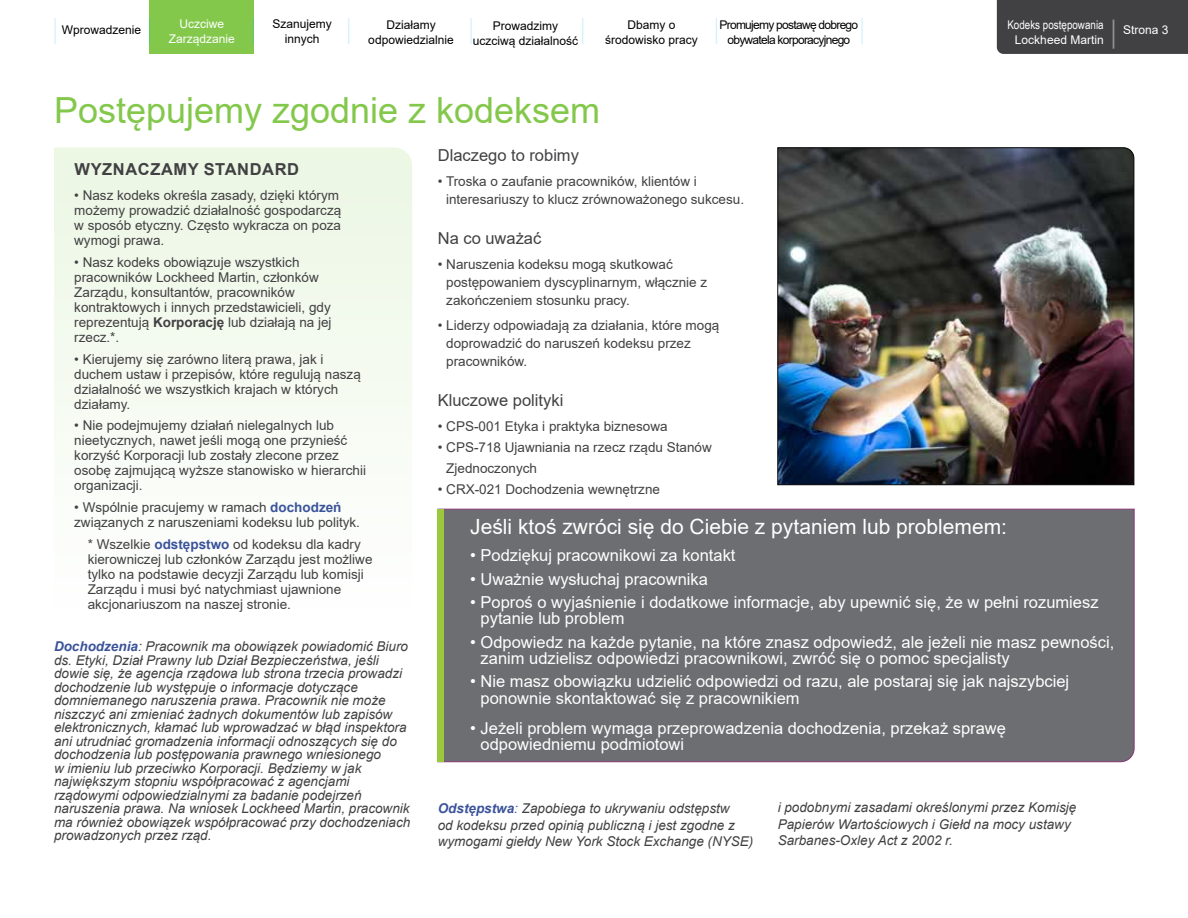
<style>
.page{position:relative;width:1188px;height:918px;background:#fff}
.page>*{position:absolute;margin:0;border:0;box-sizing:border-box;transform-origin:0 0}
.t1{font:36px "Arial";color:#83c84b}
.t2{font:300 30.6px "DINOT";color:#00aeef;scale:.71 1}
.t3{font:30.6px "Arial";color:#8f9194;scale:.71 1}
.t4{font:21px "Arial";color:#fff}
.t5{font:16.5px/16.5px "Arial";color:#fff}
.t6{font:16.5px "Arial";color:#414042}
.t7{font:700 16.5px "Arial";letter-spacing:.035em;color:#414042}
.t8{font:13.5px/15px "Arial";color:#414042}
.t9{font:italic 13.5px/13.5px "Arial";color:#414042}
.t10{font:12px/15px "Arial";color:#000;text-align:center}
.t11{font:12px/15px "Arial";letter-spacing:-.06em;color:#000;text-align:center}
.t12{font:12px/15px "Arial";color:#fff;text-align:center}
.t13{font:12px "Arial Narrow";color:#fff}
.s1{font-weight:700}
.s2{font-weight:700;color:#3b539a}
.s3{color:#3b539a}
</style>
<div class="page">
<div style="left:54px;top:148px;width:358px;height:292px;background:#f2f9ec"></div>
<div style="left:444px;top:509px;width:691px;height:253px;background:#6d6e71"></div>
<div style="left:438px;top:509px;width:6px;height:253px;background:#9aca3c"></div>
<img style="left:777px;top:147px;width:357px;height:338px">
<div style="left:149px;top:0;width:105px;height:54px;background:#83c84b"></div>
<div style="left:997px;top:0;width:191px;height:54px;background:#414042"></div>
<h2 class="t2" style="left:51px;top:8px;width:11px">|</h2>
<h2 class="t2" style="left:146px;top:8px;width:11px">|</h2>
<h2 class="t2" style="left:250px;top:8px;width:11px">|</h2>
<h2 class="t2" style="left:345px;top:8px;width:11px">|</h2>
<h2 class="t2" style="left:468px;top:8px;width:11px">|</h2>
<h2 class="t2" style="left:580px;top:8px;width:11px">|</h2>
<h2 class="t2" style="left:713px;top:8px;width:11px">|</h2>
<h2 class="t2" style="left:859px;top:8px;width:11px">|</h2>
<p class="t13" style="left:1007px;top:16px;width:98px">Kodeks postępowania</p>
<p class="t10" style="left:273px;top:16px;width:61px">Szanujemy innych</p>
<p class="t10" style="left:368px;top:17px;width:87px">Działamy odpowiedzialnie</p>
<p class="t10" style="left:473px;top:18px;width:107px">Prowadzimy uczciwą działalność</p>
<p class="t11" style="left:719px;top:17px;width:140px">Promujemy postawę dobrego obywatela korporacyjnego</p>
<p class="t12" style="left:169px;top:16px;width:68px">Uczciwe<br>Zarządzanie</p>
<p class="t10" style="left:605px;top:17px;width:94px">Dbamy o środowisko pracy</p>
<p class="t10" style="left:62px;top:22px;width:81px">Wprowadzenie</p>
<p class="t12" style="left:1015px;top:32px;width:90px">Lockheed Martin</p>
<h2 class="t3" style="left:1111px;top:10px;width:9px">|</h2>
<p class="t12" style="left:1123px;top:23px;width:47px">Strona 3</p>
<h1 class="t1" style="left:54px;top:85px;width:548px">Postępujemy zgodnie z kodeksem</h1>
<p class="t6" style="left:438px;top:144px;width:143px">Dlaczego to robimy</p>
<p class="t8" style="left:446px;top:172px;width:300px;line-height:18px;text-indent:-8px">• Troska o zaufanie pracowników, klientów i interesariuszy to klucz zrównoważonego sukcesu.</p>
<p class="t6" style="left:438px;top:227px;width:105px">Na co uważać</p>
<p class="t8" style="left:446px;top:255px;width:263px;line-height:18px;text-indent:-8px">• Naruszenia kodeksu mogą skutkować postępowaniem dyscyplinarnym, włącznie z zakończeniem stosunku pracy.</p>
<p class="t8" style="left:446px;top:316px;width:275px;line-height:18px;text-indent:-8px">• Liderzy odpowiadają za działania, które mogą doprowadzić do naruszeń kodeksu przez pracowników.</p>
<p class="t6" style="left:438px;top:389px;width:127px">Kluczowe polityki</p>
<p class="t8" style="left:438px;top:419px;width:231px">• CPS-001 Etyka i praktyka biznesowa</p>
<p class="t8" style="left:446px;top:437px;width:267px;line-height:21px;text-indent:-8px">• CPS-718 Ujawniania na rzecz rządu Stanów<br>Zjednoczonych</p>
<p class="t8" style="left:438px;top:482px;width:224px">• CRX-021 Dochodzenia wewnętrzne</p>
<h3 class="t4" style="left:470px;top:512px;width:538px">Jeśli ktoś zwróci się do Ciebie z pytaniem lub problemem:</h3>
<p class="t5" style="left:470px;top:547px;width:267px">• Podziękuj pracownikowi za kontakt</p>
<p class="t5" style="left:470px;top:570px;width:239px">• Uważnie wysłuchaj pracownika</p>
<p class="t5" style="left:481px;top:594px;width:620px;text-indent:-10px">• Poproś o wyjaśnienie i dodatkowe informacje, aby upewnić się, że w pełni rozumiesz pytanie lub problem</p>
<p class="t5" style="left:481px;top:633px;width:635px;text-indent:-10px">• Odpowiedz na każde pytanie, na które znasz odpowiedź, ale jeżeli nie masz pewności, zanim udzielisz odpowiedzi pracownikowi, zwróć się o pomoc specjalisty</p>
<p class="t5" style="left:481px;top:673px;width:590px;text-indent:-10px">• Nie masz obowiązku udzielić odpowiedzi od razu, ale postaraj się jak najszybciej ponownie skontaktować się z pracownikiem</p>
<p class="t5" style="left:481px;top:720px;width:527px;text-indent:-10px">• Jeżeli problem wymaga przeprowadzenia dochodzenia, przekaż sprawę odpowiedniemu podmiotowi</p>
<p class="t7" style="left:75px;top:158px;width:226px">WYZNACZAMY STANDARD</p>
<p class="t8" style="left:74px;top:188px;width:269px">• Nasz kodeks określa zasady, dzięki którym możemy prowadzić działalność gospodarczą w sposób etyczny. Często wykracza on poza wymogi prawa.</p>
<p class="t8" style="left:74px;top:255px;width:259px">• Nasz kodeks obowiązuje wszystkich pracowników Lockheed Martin, członków Zarządu, konsultantów, pracowników kontraktowych i innych przedstawicieli, gdy reprezentują <span class="s1">Korporację</span> lub działają na jej rzecz.*.</p>
<p class="t8" style="left:74px;top:351px;width:288px">• Kierujemy się zarówno literą prawa, jak i duchem ustaw i przepisów, które regulują naszą działalność we wszystkich krajach w których działamy.</p>
<p class="t8" style="left:74px;top:418px;width:293px">• Nie podejmujemy działań nielegalnych lub nieetycznych, nawet jeśli mogą one przynieść korzyść Korporacji lub zostały zlecone przez osobę zajmującą wyższe stanowisko w hierarchii organizacji.</p>
<p class="t8" style="left:74px;top:500px;width:287px">• Wspólnie pracujemy w ramach <span class="s2">dochodzeń </span>związanych z naruszeniami kodeksu lub polityk.</p>
<p class="t8" style="left:88px;top:537px;width:286px">* Wszelkie <span class="s2">odstępstwo</span> od kodeksu dla kadry kierowniczej lub członków Zarządu jest możliwe tylko na podstawie decyzji Zarządu lub komisji Zarządu i musi być natychmiast ujawnione akcjonariuszom na naszej stronie.</p>
<p class="t9" style="left:54px;top:640px;width:358px"><span class="s2">Dochodzenia</span>: Pracownik ma obowiązek powiadomić Biuro ds. Etyki, Dział Prawny lub Dział Bezpieczeństwa, jeśli dowie się, że agencja rządowa lub strona trzecia prowadzi dochodzenie lub występuje o informacje dotyczące domniemanego naruszenia prawa. Pracownik nie może niszczyć ani zmieniać żadnych dokumentów lub zapisów elektronicznych, kłamać lub wprowadzać w błąd inspektora ani utrudniać gromadzenia informacji odnoszących się do dochodzenia lub postępowania prawnego wniesionego<br>w imieniu lub przeciwko Korporacji. Będziemy w jak największym stopniu współpracować z agencjami rządowymi odpowiedzialnymi za badanie podejrzeń naruszenia prawa. Na wniosek Lockheed Martin, pracownik ma również obowiązek współpracować przy dochodzeniach prowadzonych przez rząd.</p>
<p class="t9" style="left:438px;top:801px;width:317px;line-height:16.5px"><span class="s2">Odstępstwa</span><span class="s3">:</span> Zapobiega to ukrywaniu odstępstw<br>od kodeksu przed opinią publiczną i jest zgodne z wymogami giełdy New York Stock Exchange (NYSE)</p>
<p class="t9" style="left:778px;top:800px;width:300px;line-height:16.5px">i podobnymi zasadami określonymi przez Komisję<br>Papierów Wartościowych i Giełd na mocy ustawy<br>Sarbanes-Oxley Act z 2002 r.</p>
</div>
